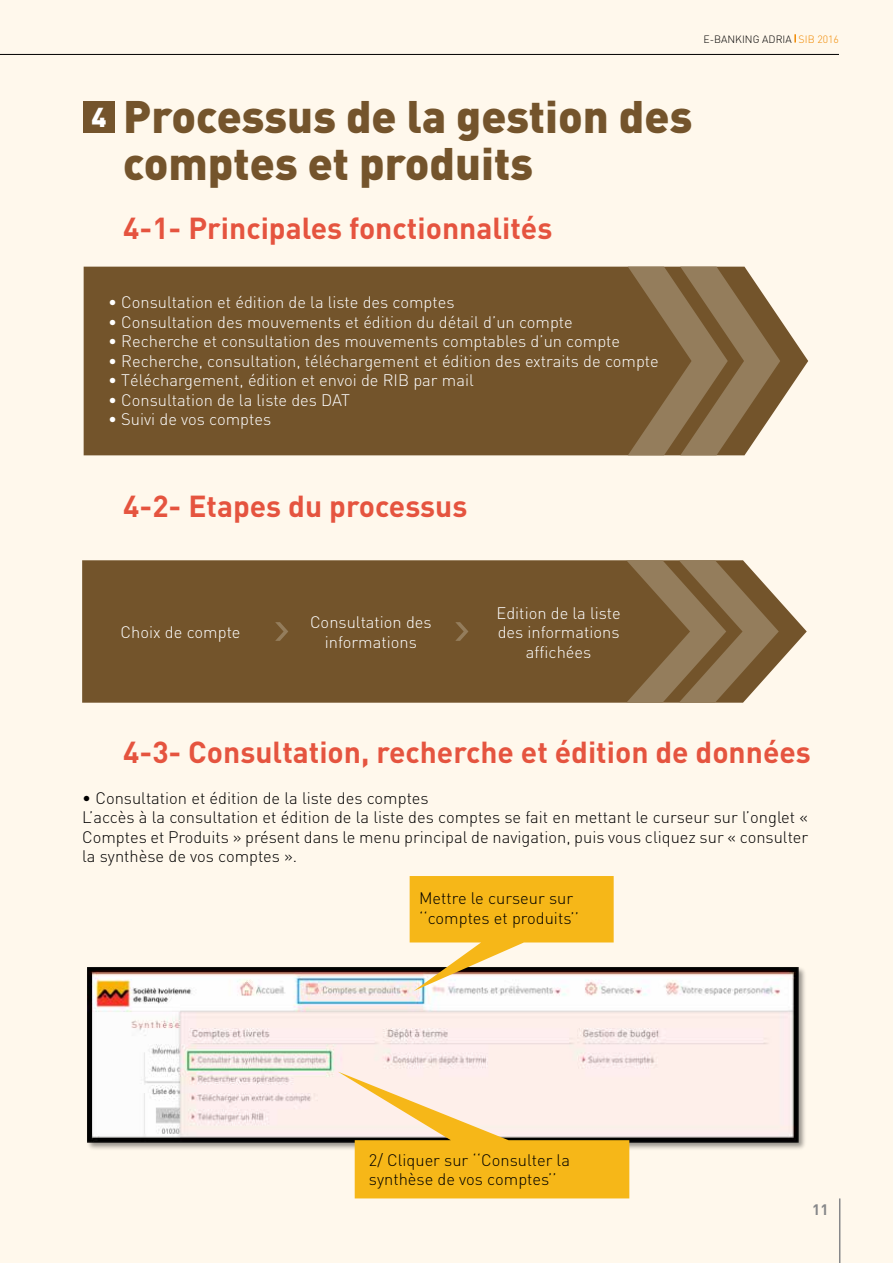
<style>
.page{position:relative;width:893px;height:1263px;background:#fff8ec}
.page>*{position:absolute;margin:0;border:0;box-sizing:border-box;transform-origin:0 0}
.t1{font:900 45px/46.5px "DIN";color:#74542c}
.t2{font:700 30px "DIN";color:#e5543f}
.t3{font:900 27px "DIN";color:#fff}
.t4{font:300 16.5px/19.5px "DIN";color:#fff;text-align:center}
.t5{font:300 16.5px/19.5px "DIN";color:#000}
.t6{font:700 15px "DIN";color:#87888a}
.t7{font:300 10.5px "DIN";color:#000}
.s1{color:#f08a03}
</style>
<div class="page">
<svg style="left:794px;top:34px;width:2px;height:9px"></svg>
<hr style="left:0;top:54px;width:839px;height:1px;background:#000">
<hr style="left:839px;top:1198px;width:1px;height:65px;background:#87888a">
<div style="left:83px;top:101px;width:32px;height:32px;background:#74542c"></div>
<div style="left:84px;top:267px;width:724px;height:188px;background:#73542b"></div>
<svg style="left:628px;top:267px;width:152px;height:188px;background:#8b724e"></svg>
<div style="left:82px;top:560px;width:725px;height:143px;background:#73542b"></div>
<svg style="left:626px;top:560px;width:153px;height:143px;background:#8c724f"></svg>
<svg style="left:275px;top:622px;width:13px;height:19px"></svg>
<svg style="left:455px;top:622px;width:13px;height:19px"></svg>
<img style="left:87px;top:967px;width:718px;height:187px">
<svg style="left:410px;top:876px;width:204px;height:115px"></svg>
<svg style="left:338px;top:1071px;width:291px;height:127px"></svg>
<p class="t7" style="left:703px;top:32px;width:137px">E-BANKING ADRIA <span class="s1">SIB 2016</span></p>
<h3 class="t3" style="left:91px;top:100px;width:17px">4</h3>
<h1 class="t1" style="left:123px;top:91px;width:571px">Processus de la gestion des comptes et produits</h1>
<h2 class="t2" style="left:123px;top:208px;width:431px">4-1- Principales fonctionnalités</h2>
<p class="t4" style="left:108px;top:292px;width:348px">• Consultation et édition de la liste des comptes</p>
<p class="t4" style="left:108px;top:312px;width:466px">• Consultation des mouvements et édition du détail d’un compte</p>
<p class="t4" style="left:108px;top:331px;width:514px">• Recherche et consultation des mouvements comptables d’un compte</p>
<p class="t4" style="left:108px;top:351px;width:552px">• Recherche, consultation, téléchargement et édition des extraits de compte</p>
<p class="t4" style="left:108px;top:370px;width:367px">• Téléchargement, édition et envoi de RIB par mail</p>
<p class="t4" style="left:108px;top:390px;width:244px">• Consultation de la liste des DAT</p>
<p class="t4" style="left:108px;top:409px;width:165px">• Suivi de vos comptes</p>
<h2 class="t2" style="left:123px;top:487px;width:346px">4-2- Etapes du processus</h2>
<p class="t4" style="left:121px;top:622px;width:121px">Choix de compte</p>
<p class="t4" style="left:310px;top:612px;width:123px">Consultation des informations</p>
<p class="t4" style="left:496px;top:603px;width:126px">Edition de la liste des informations affichées</p>
<h2 class="t2" style="left:123px;top:732px;width:689px">4-3- Consultation, recherche et édition de données</h2>
<p class="t5" style="left:82px;top:788px;width:728px">• Consultation et édition de la liste des comptes<br>L’accès à la consultation et édition de la liste des comptes se fait en mettant le curseur sur l’onglet « Comptes et Produits » présent dans le menu principal de navigation, puis vous cliquez sur « consulter la synthèse de vos comptes ».</p>
<p class="t5" style="left:419px;top:888px;width:161px">Mettre le curseur sur ‘‘comptes et produits’’</p>
<p class="t5" style="left:369px;top:1150px;width:203px">2/ Cliquer sur ‘‘Consulter la synthèse de vos comptes’’</p>
<p class="t6" style="left:812px;top:1200px;width:18px">11</p>
</div>
